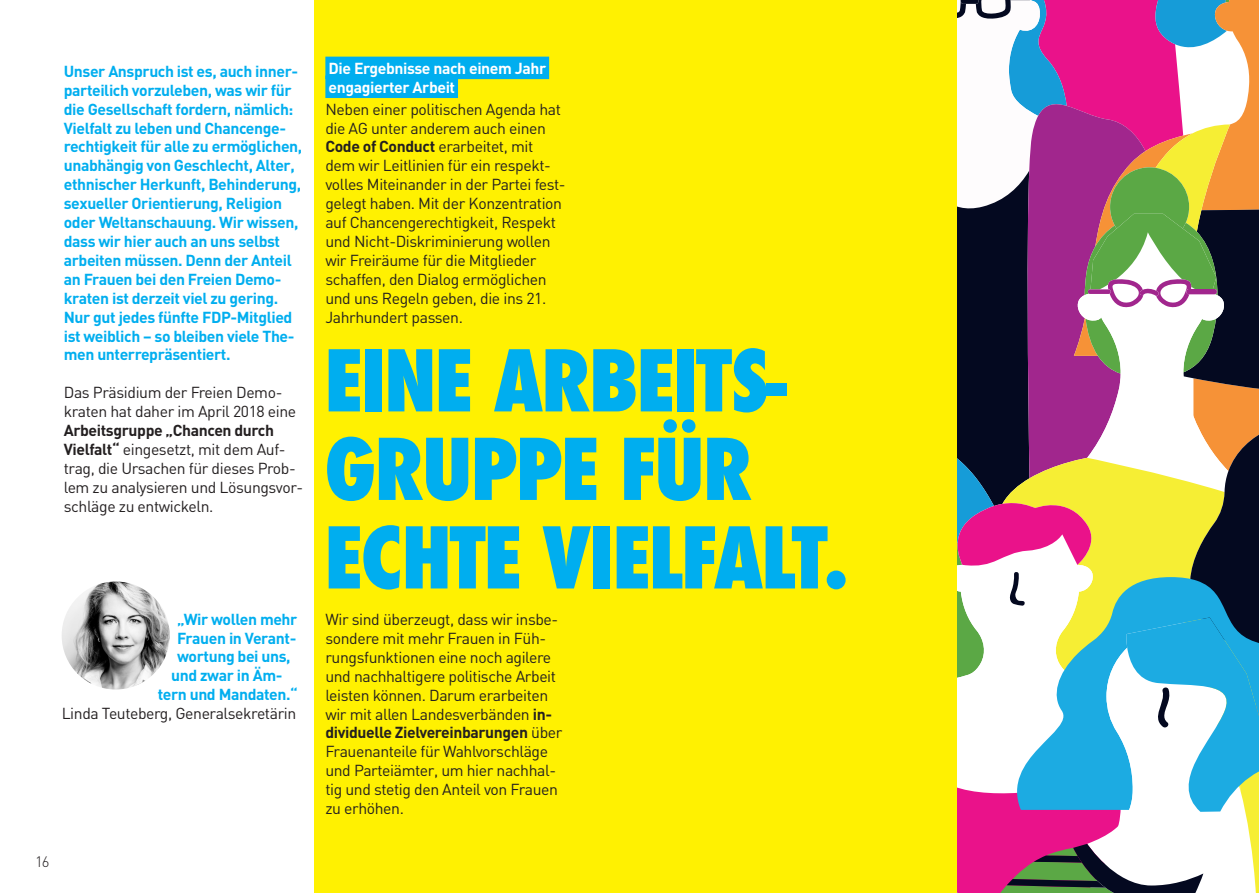
<style>
.page{position:relative;width:1259px;height:893px;background:#fff}
.page>*{position:absolute;margin:0;border:0;box-sizing:border-box;transform-origin:0 0}
.t1{font:800 condensed 82.5px/88.5px "Futura";letter-spacing:-.025em;color:#00aeef}
.t2{font:15.75px/18.9px "DIN";letter-spacing:-.025em;color:#231f20}
.t3{font:700 15.75px/18.9px "DIN";letter-spacing:-.025em;color:#00aeef}
.t4{font:700 15.75px/18.9px "DIN";letter-spacing:-.025em;color:#fff}
.t5{font:300 15px "DIN";color:#231f20}
.s1{font-weight:700}
</style>
<div class="page">
<div style="left:315px;top:0;width:642px;height:893px;background:#fff101"></div>
<div style="left:325px;top:57px;width:224px;height:22px;background:#00aeef"></div>
<div style="left:325px;top:76px;width:133px;height:22px;background:#00aeef"></div>
<img style="left:62px;top:581px;width:108px;height:108px;border-radius:54px">
<svg style="left:957px;top:0;width:302px;height:893px"></svg>
<p class="t3" style="left:64px;top:61px;width:240px">Unser Anspruch ist es, auch inner&shy;parteilich vorzuleben, was wir für die Gesellschaft fordern, nämlich:<br>Vielfalt zu leben und Chancenge&shy;rechtigkeit für alle zu ermöglichen, unabhängig von Geschlecht, Alter, ethnischer Herkunft, Behinderung, sexueller Orientierung, Religion oder Weltanschauung. Wir wissen, dass wir hier auch an uns selbst arbeiten müssen. Denn der Anteil an Frauen bei den Freien Demo&shy;kraten ist derzeit viel zu gering.<br>Nur gut jedes fünfte FDP-Mitglied ist weiblich – so bleiben viele The&shy;men unterrepräsentiert.</p>
<p class="t2" style="left:64px;top:383px;width:234px">Das Präsidium der Freien Demo&shy;kraten hat daher im April 2018 eine</p>
<p class="t2" style="left:64px;top:421px;width:241px"><span class="s1">Arbeitsgruppe „Chancen durch<br>Vielfalt“</span> eingesetzt, mit dem Auf&shy;trag, die Ursachen für dieses Prob&shy;lem zu analysieren und Lösungsvor&shy;schläge zu entwickeln.</p>
<p class="t3" style="left:177px;top:609px;width:122px">„Wir wollen mehr</p>
<p class="t3" style="left:177px;top:628px;width:121px">Frauen in Verant-</p>
<p class="t3" style="left:177px;top:647px;width:115px">wortung bei uns,</p>
<p class="t3" style="left:171px;top:666px;width:113px">und zwar in Äm-</p>
<p class="t3" style="left:158px;top:684px;width:142px">tern und Mandaten.“</p>
<p class="t2" style="left:62px;top:704px;width:236px">Linda Teuteberg, Generalsekretärin</p>
<p class="t5" style="left:35px;top:852px;width:16px">16</p>
<p class="t4" style="left:329px;top:58px;width:219px">Die Ergebnisse nach einem Jahr engagierter Arbeit</p>
<p class="t2" style="left:325px;top:99px;width:242px">Neben einer politischen Agenda hat die AG unter anderem auch einen <span class="s1">Code of Conduct</span> erarbeitet, mit dem wir Leitlinien für ein respekt&shy;volles Miteinander in der Partei fest&shy;gelegt haben. Mit der Konzentration auf Chancengerechtigkeit, Respekt und Nicht-Diskriminierung wollen wir Freiräume für die Mitglieder schaffen, den Dialog ermöglichen und uns Regeln geben, die ins 21.<br>Jahrhundert passen.</p>
<h1 class="t1" style="left:324px;top:337px;width:526px">EINE ARBEITS-<br>GRUPPE FÜR<br>ECHTE VIELFALT.</h1>
<p class="t2" style="left:325px;top:610px;width:239px">Wir sind überzeugt, dass wir insbe&shy;sondere mit mehr Frauen in Füh&shy;rungsfunktionen eine noch agilere und nachhaltigere politische Arbeit leisten können. Darum erarbeiten wir mit allen Landesverbänden <span class="s1">in&shy;dividuelle Zielvereinbarungen</span> über<br>Frauenanteile für Wahlvorschläge und Parteiämter, um hier nachhal&shy;tig und stetig den Anteil von Frauen zu erhöhen.</p>
</div>
